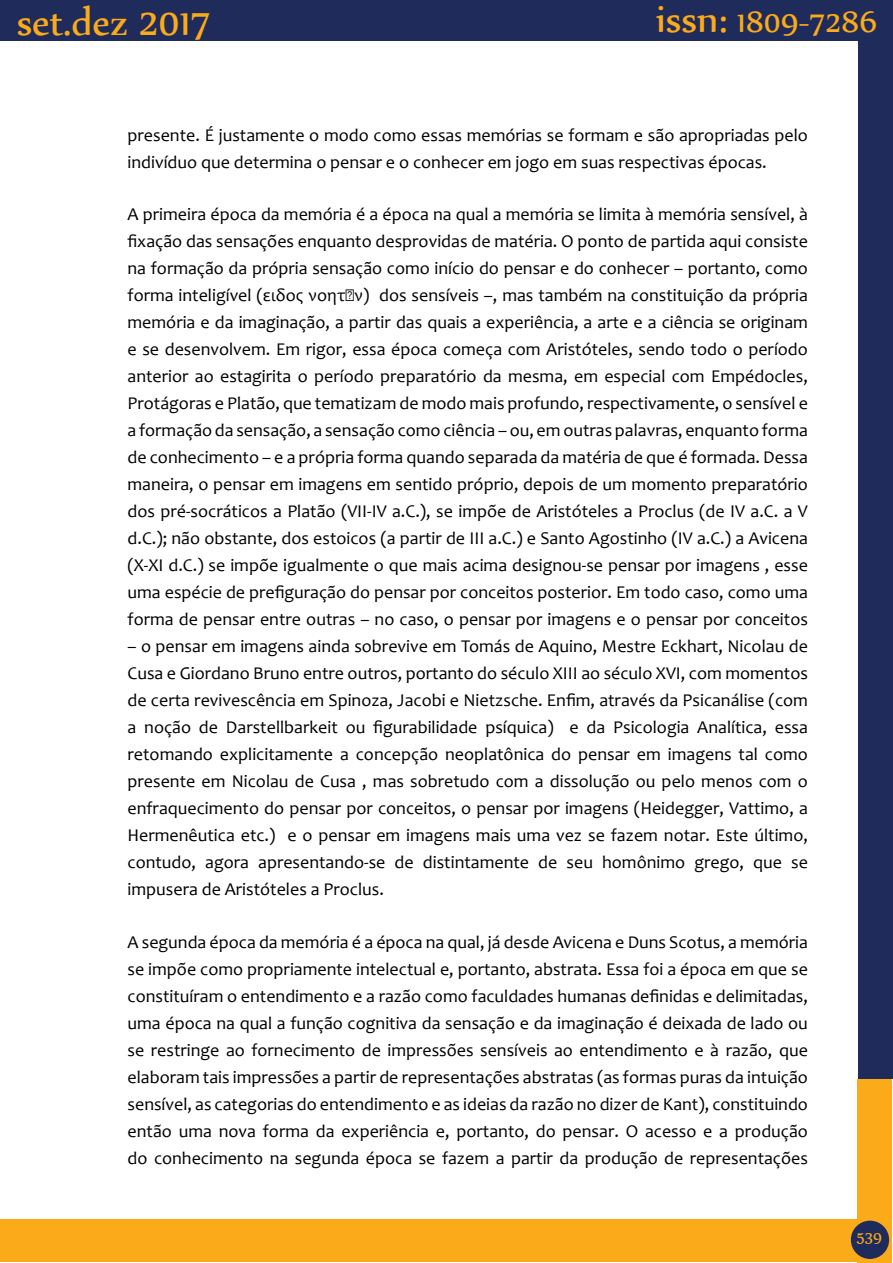
<style>
.page{position:relative;width:893px;height:1263px;background:#fff}
.page>*{position:absolute;margin:0;border:0;box-sizing:border-box;transform-origin:0 0}
.t1{font:45px "Nyala";color:#fbaa19}
.t2{font:36px "Nyala";color:#fbaa19}
.t3{font:18px/27px "Candara";color:#000;text-align:justify}
.t4{font:18px "Nyala";color:#fbaa19}
.s1{font-size:45px}
</style>
<div class="page">
<div style="left:858px;top:0;width:34px;height:1079px;background:#1e2b5b"></div>
<div style="left:0;top:0;width:890px;height:41px;background:#1e2b5b"></div>
<div style="left:857px;top:1079px;width:34px;height:184px;background:#fbaa19"></div>
<div style="left:0;top:1219px;width:860px;height:43px;background:#fbaa19"></div>
<div style="left:851px;top:1221px;width:38px;height:38px;background:#1e2b5b;border-radius:50%"></div>
<h1 class="t1" style="left:17px;top:-6px;width:196px">set.dez 2017</h1>
<h2 class="t2" style="left:656px;top:0;width:223px"><span class="s1">issn:</span> 1809-7286</h2>
<p class="t3" style="left:128px;top:121px;width:682px">presente. É justamente o modo como essas memórias se formam e são apropriadas pelo indivíduo que determina o pensar e o conhecer em jogo em suas respectivas épocas.</p>
<p class="t3" style="left:128px;top:201px;width:682px">A primeira época da memória é a época na qual a memória se limita à memória sensível, à fixação das sensações enquanto desprovidas de matéria. O ponto de partida aqui consiste na formação da própria sensação como início do pensar e do conhecer – portanto, como forma inteligível (ειδος νοητῶν) dos sensíveis –, mas também na constituição da própria memória e da imaginação, a partir das quais a experiência, a arte e a ciência se originam e se desenvolvem. Em rigor, essa época começa com Aristóteles, sendo todo o período anterior ao estagirita o período preparatório da mesma, em especial com Empédocles, Protágoras e Platão, que tematizam de modo mais profundo, respectivamente, o sensível e a formação da sensação, a sensação como ciência – ou, em outras palavras, enquanto forma de conhecimento – e a própria forma quando separada da matéria de que é formada. Dessa maneira, o pensar em imagens em sentido próprio, depois de um momento preparatório dos pré-socráticos a Platão (VII-IV a.C.), se impõe de Aristóteles a Proclus (de IV a.C. a V d.C.); não obstante, dos estoicos (a partir de III a.C.) e Santo Agostinho (IV a.C.) a Avicena (X-XI d.C.) se impõe igualmente o que mais acima designou-se pensar por imagens , esse uma espécie de prefiguração do pensar por conceitos posterior. Em todo caso, como uma forma de pensar entre outras – no caso, o pensar por imagens e o pensar por conceitos</p>
<p class="t3" style="left:128px;top:633px;width:682px">– o pensar em imagens ainda sobrevive em Tomás de Aquino, Mestre Eckhart, Nicolau de Cusa e Giordano Bruno entre outros, portanto do século XIII ao século XVI, com momentos de certa revivescência em Spinoza, Jacobi e Nietzsche. Enfim, através da Psicanálise (com a noção de Darstellbarkeit ou figurabilidade psíquica) e da Psicologia Analítica, essa retomando explicitamente a concepção neoplatônica do pensar em imagens tal como presente em Nicolau de Cusa , mas sobretudo com a dissolução ou pelo menos com o enfraquecimento do pensar por conceitos, o pensar por imagens (Heidegger, Vattimo, a Hermenêutica etc.) e o pensar em imagens mais uma vez se fazem notar. Este último, contudo, agora apresentando-se de distintamente de seu homônimo grego, que se impusera de Aristóteles a Proclus.</p>
<p class="t3" style="left:128px;top:928px;width:682px">A segunda época da memória é a época na qual, já desde Avicena e Duns Scotus, a memória se impõe como propriamente intelectual e, portanto, abstrata. Essa foi a época em que se constituíram o entendimento e a razão como faculdades humanas definidas e delimitadas, uma época na qual a função cognitiva da sensação e da imaginação é deixada de lado ou se restringe ao fornecimento de impressões sensíveis ao entendimento e à razão, que elaboram tais impressões a partir de representações abstratas (as formas puras da intuição sensível, as categorias do entendimento e as ideias da razão no dizer de Kant), constituindo então uma nova forma da experiência e, portanto, do pensar. O acesso e a produção do conhecimento na segunda época se fazem a partir da produção de representações</p>
<p class="t4" style="left:856px;top:1226px;width:27px">539</p>
</div>
